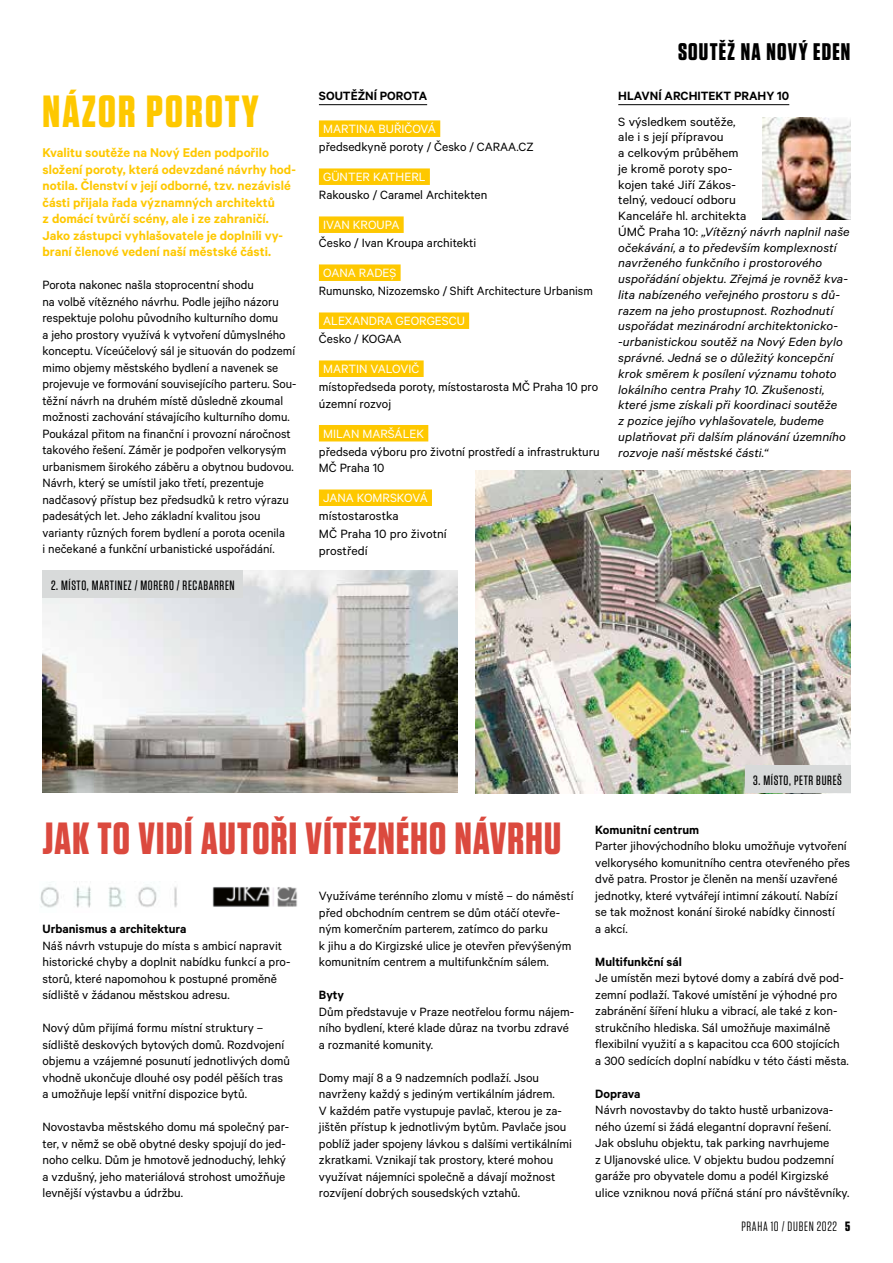
<style>
.page{position:relative;width:893px;height:1263px;background:#fff}
.page>*{position:absolute;margin:0;border:0;box-sizing:border-box;transform-origin:0 0}
.t1{font:700 45px "Tungsten";letter-spacing:.03em;color:#db493e;scale:.96 1}
.t2{font:700 45px "Tungsten";letter-spacing:.05em;color:#fec800}
.t3{font:700 24px "Tungsten";letter-spacing:.05em;color:#000}
.t4{font:600 14.25px/16.5px "Calibre";color:#fec800}
.t5{font:13.5px/16.5px "Calibre";color:#000}
.t6{font:italic 13.5px/15.8px "Calibre";letter-spacing:.005em;color:#000;scale:1.04 1}
.t7{font:13.5px "Calibre";color:#fff}
.t8{font:600 13.5px "Calibre";color:#000}
.t9{font:500 13.5px "Tungsten";letter-spacing:.05em;color:#000}
.t10{font:13.5px "Tungsten";letter-spacing:.05em;color:#000}
.s1{font-style:normal}
.s2{font-weight:700}
</style>
<div class="page">
<hr style="left:319px;top:104px;width:108px;height:1px;background:#000">
<div style="left:319px;top:120px;width:121px;height:17px;background:#fec800"></div>
<div style="left:319px;top:168px;width:111px;height:17px;background:#fec800"></div>
<div style="left:319px;top:216px;width:85px;height:17px;background:#fec800"></div>
<div style="left:319px;top:264px;width:82px;height:17px;background:#fec800"></div>
<div style="left:319px;top:312px;width:150px;height:17px;background:#fec800"></div>
<div style="left:319px;top:360px;width:105px;height:17px;background:#fec800"></div>
<div style="left:319px;top:425px;width:109px;height:16px;background:#fec800"></div>
<div style="left:319px;top:489px;width:113px;height:17px;background:#fec800"></div>
<img style="left:40px;top:886px;width:138px;height:22px">
<img style="left:212px;top:887px;width:85px;height:20px">
<img style="left:43px;top:570px;width:414px;height:222px">
<img style="left:475px;top:471px;width:375px;height:322px">
<div style="left:43px;top:570px;width:200px;height:28px;background:#d8dada"></div>
<div style="left:745px;top:765px;width:105px;height:28px;background:#d8dada"></div>
<hr style="left:618px;top:104px;width:171px;height:1px;background:#000">
<img style="left:762px;top:117px;width:88px;height:102px">
<h1 class="t2" style="left:43px;top:88px;width:218px">NÁZOR POROTY</h1>
<p class="t4" style="left:43px;top:144px;width:255px">Kvalitu soutěže na Nový Eden podpořilo složení poroty, která odevzdané návrhy hod&shy;notila. Členství v její odborné, tzv. nezávislé části přijala řada významných architektů<br>z domácí tvůrčí scény, ale i ze zahraničí.<br>Jako zástupci vyhlašovatele je doplnili vy&shy;braní členové vedení naší městské části.</p>
<p class="t5" style="left:43px;top:276px;width:255px">Porota nakonec našla stoprocentní shodu<br>na volbě vítězného návrhu. Podle jejího názoru respektuje polohu původního kulturního domu<br>a jeho prostory využívá k vytvoření důmyslného konceptu. Víceúčelový sál je situován do podzemí mimo objemy městského bydlení a navenek se projevuje ve formování souvisejícího parteru. Sou&shy;těžní návrh na druhém místě důsledně zkoumal možnosti zachování stávajícího kulturního domu.<br>Poukázal přitom na finanční i provozní náročnost takového řešení. Záměr je podpořen velkorysým urbanismem širokého záběru a obytnou budovou.<br>Návrh, který se umístil jako třetí, prezentuje nadčasový přístup bez předsudků k retro výrazu padesátých let. Jeho základní kvalitou jsou varianty různých forem bydlení a porota ocenila<br>i nečekané a funkční urbanistické uspořádání.</p>
<p class="t9" style="left:51px;top:578px;width:185px">2. MÍSTO, MARTINEZ / MORERO / RECABARREN</p>
<p class="t8" style="left:319px;top:88px;width:110px">SOUTĚŽNÍ POROTA</p>
<p class="t7" style="left:323px;top:121px;width:114px">MARTINA BUŘIČOVÁ</p>
<p class="t5" style="left:319px;top:138px;width:216px">předsedkyně poroty / Česko / CARAA.CZ</p>
<p class="t7" style="left:323px;top:169px;width:104px">GÜNTER KATHERL</p>
<p class="t5" style="left:319px;top:186px;width:170px">Rakousko / Caramel Architekten</p>
<p class="t7" style="left:323px;top:217px;width:78px">IVAN KROUPA</p>
<p class="t5" style="left:319px;top:234px;width:159px">Česko / Ivan Kroupa architekti</p>
<p class="t7" style="left:323px;top:265px;width:75px">OANA RADEŞ</p>
<p class="t5" style="left:319px;top:282px;width:275px">Rumunsko, Nizozemsko / Shift Architecture Urbanism</p>
<p class="t7" style="left:323px;top:313px;width:143px">ALEXANDRA GEORGESCU</p>
<p class="t5" style="left:319px;top:330px;width:84px">Česko / KOGAA</p>
<p class="t7" style="left:323px;top:361px;width:98px">MARTIN VALOVIČ</p>
<p class="t5" style="left:319px;top:378px;width:281px">místopředseda poroty, místostarosta MČ Praha 10 pro územní rozvoj</p>
<p class="t7" style="left:323px;top:426px;width:102px">MILAN MARŠÁLEK</p>
<p class="t5" style="left:319px;top:443px;width:282px">předseda výboru pro životní prostředí a infrastrukturu<br>MČ Praha 10</p>
<p class="t7" style="left:323px;top:490px;width:106px">JANA KOMRSKOVÁ</p>
<p class="t5" style="left:319px;top:507px;width:129px;line-height:18px">místostarostka<br>MČ Praha 10 pro životní</p>
<p class="t5" style="left:319px;top:542px;width:50px">prostředí</p>
<h2 class="t3" style="left:678px;top:38px;width:174px">SOUTĚŽ NA NOVÝ EDEN</h2>
<p class="t8" style="left:618px;top:88px;width:173px">HLAVNÍ ARCHITEKT PRAHY 10</p>
<p class="t6" style="left:618px;top:113px;width:224px"><span class="s1">S výsledkem soutěže,<br>ale i s její přípravou<br>a celkovým průběhem<br>je kromě poroty spo-<br>kojen také Jiří Zákos-<br>telný, vedoucí odboru<br>Kanceláře hl. architekta<br>ÚMČ Praha 10:</span> „Vítězný návrh naplnil naše očekávání, a to především komplexností navrženého funkčního i prostorového uspořádání objektu. Zřejmá je rovněž kva&shy;lita nabízeného veřejného prostoru s dů&shy;razem na jeho prostupnost. Rozhodnutí uspořádat mezinárodní architektonicko--urbanistickou soutěž na Nový Eden bylo správné. Jedná se o důležitý koncepční krok směrem k posílení významu tohoto lokálního centra Prahy 10. Zkušenosti, které jsme získali při koordinaci soutěže<br>z pozice jejího vyhlašovatele, budeme uplatňovat při dalším plánování územního rozvoje naší městské části.“</p>
<p class="t9" style="left:753px;top:773px;width:90px">3. MÍSTO, PETR BUREŠ</p>
<h1 class="t1" style="left:43px;top:814px;width:542px">JAK TO VIDÍ AUTOŘI VÍTĚZNÉHO NÁVRHU</h1>
<p class="t8" style="left:43px;top:921px;width:145px">Urbanismus a architektura</p>
<p class="t5" style="left:43px;top:936px;width:249px">Náš návrh vstupuje do místa s ambicí napravit historické chyby a doplnit nabídku funkcí a pro&shy;storů, které napomohou k postupné proměně sídliště v žádanou městskou adresu.</p>
<p class="t5" style="left:43px;top:1019px;width:249px">Nový dům přijímá formu místní struktury – sídliště deskových bytových domů. Rozdvojení objemu a vzájemné posunutí jednotlivých domů vhodně ukončuje dlouhé osy podél pěších tras a umožňuje lepší vnitřní dispozice bytů.</p>
<p class="t5" style="left:43px;top:1118px;width:248px">Novostavba městského domu má společný par&shy;ter, v němž se obě obytné desky spojují do jed&shy;noho celku. Dům je hmotově jednoduchý, lehký a vzdušný, jeho materiálová strohost umožňuje levnější výstavbu a údržbu.</p>
<p class="t5" style="left:319px;top:887px;width:256px">Využíváme terénního zlomu v místě – do náměstí před obchodním centrem se dům otáčí otevře&shy;ným komerčním parterem, zatímco do parku<br>k jihu a do Kirgizské ulice je otevřen převýšeným komunitním centrem a multifunkčním sálem.</p>
<p class="t8" style="left:319px;top:987px;width:27px">Byty</p>
<p class="t5" style="left:319px;top:1002px;width:257px">Dům představuje v Praze neotřelou formu nájem&shy;ního bydlení, které klade důraz na tvorbu zdravé a rozmanité komunity.</p>
<p class="t5" style="left:319px;top:1068px;width:254px">Domy mají 8 a 9 nadzemních podlaží. Jsou navrženy každý s jediným vertikálním jádrem.<br>V každém patře vystupuje pavlač, kterou je za&shy;jištěn přístup k jednotlivým bytům. Pavlače jsou poblíž jader spojeny lávkou s dalšími vertikálními zkratkami. Vznikají tak prostory, které mohou využívat nájemníci společně a dávají možnost rozvíjení dobrých sousedských vztahů.</p>
<p class="t8" style="left:595px;top:822px;width:105px">Komunitní centrum</p>
<p class="t5" style="left:595px;top:837px;width:256px">Parter jihovýchodního bloku umožňuje vytvoření velkorysého komunitního centra otevřeného přes dvě patra. Prostor je členěn na menší uzavřené jednotky, které vytvářejí intimní zákoutí. Nabízí se tak možnost konání široké nabídky činností<br>a akcí.</p>
<p class="t8" style="left:595px;top:954px;width:88px">Multifunkční sál</p>
<p class="t5" style="left:595px;top:969px;width:255px">Je umístěn mezi bytové domy a zabírá dvě pod&shy;zemní podlaží. Takové umístění je výhodné pro zabránění šíření hluku a vibrací, ale také z kon&shy;strukčního hlediska. Sál umožňuje maximálně flexibilní využití a s kapacitou cca 600 stojících a 300 sedících doplní nabídku v této části města.</p>
<p class="t8" style="left:595px;top:1086px;width:47px">Doprava</p>
<p class="t5" style="left:595px;top:1101px;width:256px">Návrh novostavby do takto hustě urbanizova&shy;ného území si žádá elegantní dopravní řešení.<br>Jak obsluhu objektu, tak parking navrhujeme<br>z Uljanovské ulice. V objektu budou podzemní garáže pro obyvatele domu a podél Kirgizské ulice vzniknou nová příčná stání pro návštěvníky.</p>
<p class="t10" style="left:741px;top:1219px;width:110px">PRAHA 10 / DUBEN 2022 <span class="s2">5</span></p>
</div>
